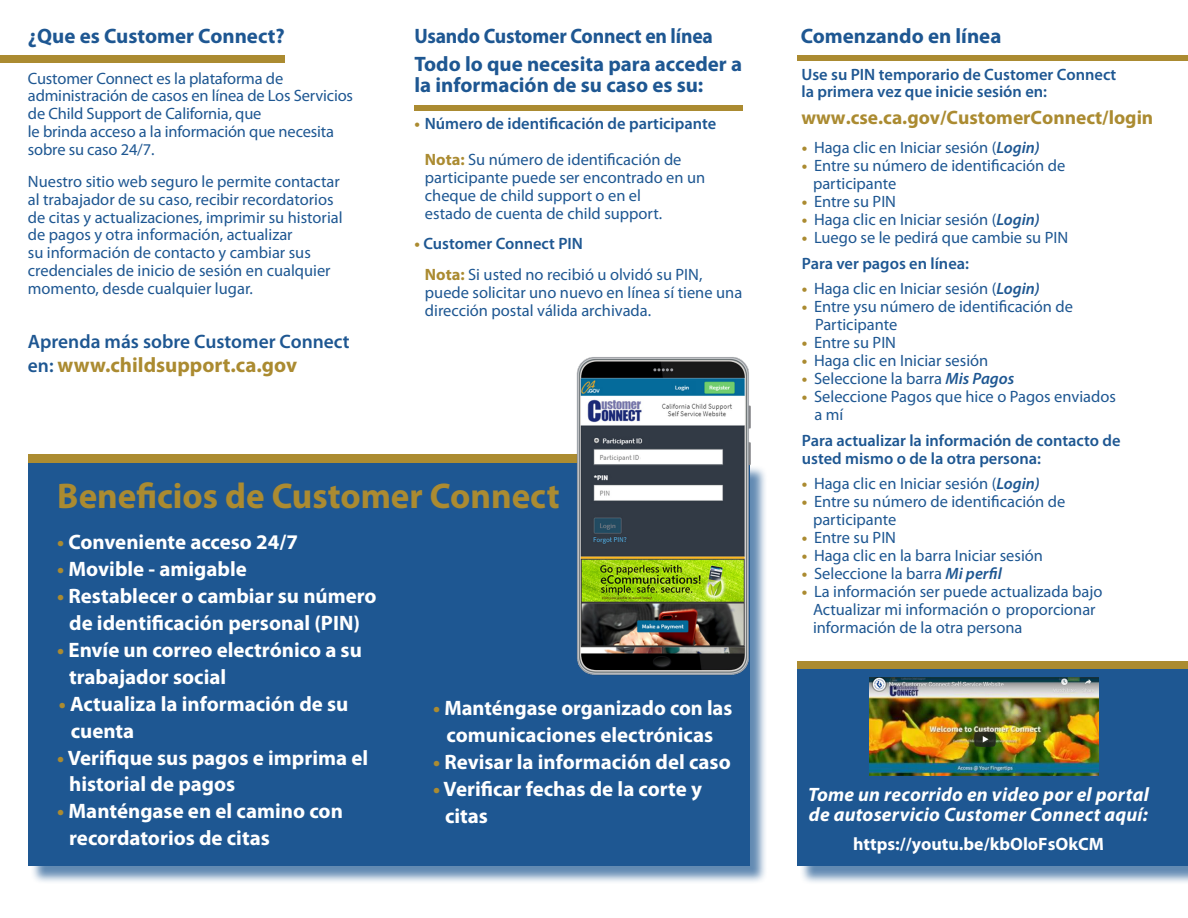
<style>
.page{position:relative;width:1188px;height:918px;background:#fff}
.page>*{position:absolute;margin:0;border:0;box-sizing:border-box;transform-origin:0 0}
.t1{font:700 35.85px "Myriad Pro";color:#ab8b31}
.t2{font:700 20.85px/26.8px "Myriad Pro";color:#fff;text-align:center}
.t3{font:700 20.85px/20.9px "Myriad Pro";color:#1e5792}
.t4{font:700 20.85px "Myriad Pro";color:#1e5792;scale:.94 1}
.t5{font:700 20.85px "Myriad Pro";color:#ab8b31}
.t6{font:italic 700 19.5px/20.9px "Myriad Pro";letter-spacing:.01em;color:#fff}
.t7{font:700 19.5px "Myriad Pro";color:#ab8b31}
.t8{font:600 19.5px "Myriad Pro";color:#1e5792}
.t9{font:700 18px "Myriad Pro";color:#fff}
.t10{font:16.5px/18px "Myriad Pro";color:#1e5792}
.t11{font:600 16.5px/16.8px "Myriad Pro";color:#1e5792}
.s1{font-weight:600;font-size:19.5px;color:#1e5792}
.s2{font-weight:700;color:#ab8b31}
.s3{color:#ab8b31}
.s4{font-weight:600;font-style:italic}
</style>
<div class="page">
<div style="left:30px;top:465px;width:738px;height:420px;background:#1f5892;opacity:.7"></div>
<div style="left:28px;top:463px;width:721px;height:403px;background:#1e5792"></div>
<div style="left:28px;top:455px;width:721px;height:8px;background:#ac8c31"></div>
<div style="left:0;top:56px;width:284px;height:7px;background:#ab8b31"></div>
<div style="left:414px;top:105px;width:328px;height:5px;background:#ab8b31"></div>
<div style="left:797px;top:56px;width:391px;height:5px;background:#ab8b31"></div>
<div style="left:800px;top:671px;width:388px;height:214px;background:#1f5892;opacity:.7"></div>
<div style="left:798px;top:668px;width:390px;height:198px;background:#1e5792"></div>
<div style="left:798px;top:661px;width:390px;height:8px;background:#ab8b31"></div>
<img style="left:566px;top:357px;width:193px;height:320px">
<img style="left:870px;top:678px;width:228px;height:98px">
<div style="left:648px;top:435px;width:28px;height:12px;background:#323a45"></div>
<div style="left:641px;top:454px;width:19px;height:8px;background:#fff"></div>
<p class="t3" style="left:28px;top:25px;width:258px">¿Que es Customer Connect?</p>
<p class="t10" style="left:28px;top:69px;width:327px">Customer Connect es la plataforma de administración de casos en línea de Los Servicios de Child Support de California, que</p>
<p class="t10" style="left:28px;top:123px;width:308px">le brinda acceso a la información que necesita sobre su caso 24/7.</p>
<p class="t10" style="left:28px;top:172px;width:316px">Nuestro sitio web seguro le permite contactar al trabajador de su caso, recibir recordatorios de citas y actualizaciones, imprimir su historial de pagos y otra información, actualizar<br>su información de contacto y cambiar sus credenciales de inicio de sesión en cualquier momento, desde cualquier lugar.</p>
<p class="t8" style="left:28px;top:329px;width:323px">Aprenda más sobre Customer Connect</p>
<p class="t5" style="left:28px;top:352px;width:271px"><span class="s1">en:</span> www.childsupport.ca.gov</p>
<p class="t4" style="left:414px;top:22px;width:319px">Usando Customer Connect en línea</p>
<p class="t3" style="left:414px;top:52px;width:329px">Todo lo que necesita para acceder a la información de su caso es su:</p>
<p class="t11" style="left:414px;top:115px;width:303px"><span class="s2">•</span> Número de identificación de participante</p>
<p class="t10" style="left:425px;top:150px;width:258px"><span class="s2">Nota:</span> Su número de identificación de</p>
<p class="t10" style="left:425px;top:168px;width:282px">participante puede ser encontrado en un</p>
<p class="t10" style="left:425px;top:186px;width:218px">cheque de child support o en el</p>
<p class="t10" style="left:425px;top:204px;width:239px">estado de cuenta de child support.</p>
<p class="t11" style="left:414px;top:234px;width:170px"><span class="s2">•</span> Customer Connect PIN</p>
<p class="t10" style="left:425px;top:265px;width:279px"><span class="s2">Nota:</span> Si usted no recibió u olvidó su PIN,</p>
<p class="t10" style="left:425px;top:283px;width:319px">puede solicitar uno nuevo en línea sí tiene una</p>
<p class="t10" style="left:425px;top:301px;width:228px">dirección postal válida archivada.</p>
<p class="t1" style="left:57px;top:472px;width:504px">Beneficios de Customer Connect</p>
<p class="t2" style="left:57px;top:528px;width:242px"><span class="s3">•</span> Conveniente acceso 24/7</p>
<p class="t2" style="left:57px;top:555px;width:191px"><span class="s3">•</span> Movible - amigable</p>
<p class="t2" style="left:57px;top:582px;width:321px"><span class="s3">•</span> Restablecer o cambiar su número de identificación personal (PIN)</p>
<p class="t2" style="left:57px;top:636px;width:306px"><span class="s3">•</span> Envíe un correo electrónico a su</p>
<p class="t2" style="left:69px;top:663px;width:159px">trabajador social</p>
<p class="t2" style="left:71px;top:690px;width:279px;text-align:left;text-indent:-12px"><span class="s3">•</span> Actualiza la información de su cuenta</p>
<p class="t2" style="left:57px;top:743px;width:312px"><span class="s3">•</span> Verifique sus pagos e imprima el</p>
<p class="t2" style="left:69px;top:770px;width:168px">historial de pagos</p>
<p class="t2" style="left:57px;top:797px;width:287px"><span class="s3">•</span> Manténgase en el camino con</p>
<p class="t2" style="left:69px;top:824px;width:202px">recordatorios de citas</p>
<p class="t2" style="left:433px;top:694px;width:301px"><span class="s3">•</span> Manténgase organizado con las comunicaciones electrónicas</p>
<p class="t2" style="left:433px;top:748px;width:299px"><span class="s3">•</span> Revisar la información del caso</p>
<p class="t2" style="left:433px;top:775px;width:270px"><span class="s3">•</span> Verificar fechas de la corte y</p>
<p class="t2" style="left:445px;top:802px;width:44px">citas</p>
<p class="t3" style="left:801px;top:25px;width:202px">Comenzando en línea</p>
<p class="t11" style="left:801px;top:66px;width:316px">Use su PIN temporario de Customer Connect la primera vez que inicie sesión en:</p>
<p class="t7" style="left:801px;top:104px;width:353px">www.cse.ca.gov/CustomerConnect/login</p>
<p class="t10" style="left:802px;top:138px;width:240px"><span class="s2">•</span> Haga clic en Iniciar sesión (<span class="s4">Login)</span></p>
<p class="t10" style="left:802px;top:156px;width:265px"><span class="s2">•</span> Entre su número de identificación de</p>
<p class="t10" style="left:813px;top:174px;width:85px">participante</p>
<p class="t10" style="left:802px;top:192px;width:96px"><span class="s2">•</span> Entre su PIN</p>
<p class="t10" style="left:802px;top:210px;width:240px"><span class="s2">•</span> Haga clic en Iniciar sesión (<span class="s4">Login)</span></p>
<p class="t10" style="left:802px;top:228px;width:268px"><span class="s2">•</span> Luego se le pedirá que cambie su PIN</p>
<p class="t11" style="left:802px;top:255px;width:169px">Para ver pagos en línea:</p>
<p class="t10" style="left:802px;top:279px;width:240px"><span class="s2">•</span> Haga clic en Iniciar sesión (<span class="s4">Login)</span></p>
<p class="t10" style="left:802px;top:297px;width:273px"><span class="s2">•</span> Entre ysu número de identificación de</p>
<p class="t10" style="left:815px;top:315px;width:84px">Participante</p>
<p class="t10" style="left:802px;top:333px;width:96px"><span class="s2">•</span> Entre su PIN</p>
<p class="t10" style="left:802px;top:351px;width:188px"><span class="s2">•</span> Haga clic en Iniciar sesión</p>
<p class="t10" style="left:802px;top:369px;width:214px"><span class="s2">•</span> Seleccione la barra <span class="s4">Mis Pagos</span></p>
<p class="t10" style="left:802px;top:387px;width:316px"><span class="s2">•</span> Seleccione Pagos que hice o Pagos enviados</p>
<p class="t10" style="left:814px;top:405px;width:30px">a mí</p>
<p class="t11" style="left:802px;top:431px;width:320px;line-height:18px">Para actualizar la información de contacto de usted mismo o de la otra persona:</p>
<p class="t10" style="left:802px;top:474px;width:240px"><span class="s2">•</span> Haga clic en Iniciar sesión (<span class="s4">Login)</span></p>
<p class="t10" style="left:802px;top:492px;width:265px"><span class="s2">•</span> Entre su número de identificación de</p>
<p class="t10" style="left:813px;top:510px;width:85px">participante</p>
<p class="t10" style="left:802px;top:528px;width:96px"><span class="s2">•</span> Entre su PIN</p>
<p class="t10" style="left:802px;top:546px;width:243px"><span class="s2">•</span> Haga clic en la barra Iniciar sesión</p>
<p class="t10" style="left:802px;top:564px;width:202px"><span class="s2">•</span> Seleccione la barra <span class="s4">Mi perfil</span></p>
<p class="t10" style="left:802px;top:582px;width:302px"><span class="s2">•</span> La información ser puede actualizada bajo</p>
<p class="t10" style="left:813px;top:600px;width:284px">Actualizar mi información o proporcionar</p>
<p class="t10" style="left:813px;top:618px;width:211px">información de la otra persona</p>
<p class="t6" style="left:808px;top:783px;width:342px">Tome un recorrido en video por el portal de autoservicio Customer Connect aquí:</p>
<p class="t9" style="left:853px;top:832px;width:252px">https://youtu.be/kbOloFsOkCM</p>
</div>
